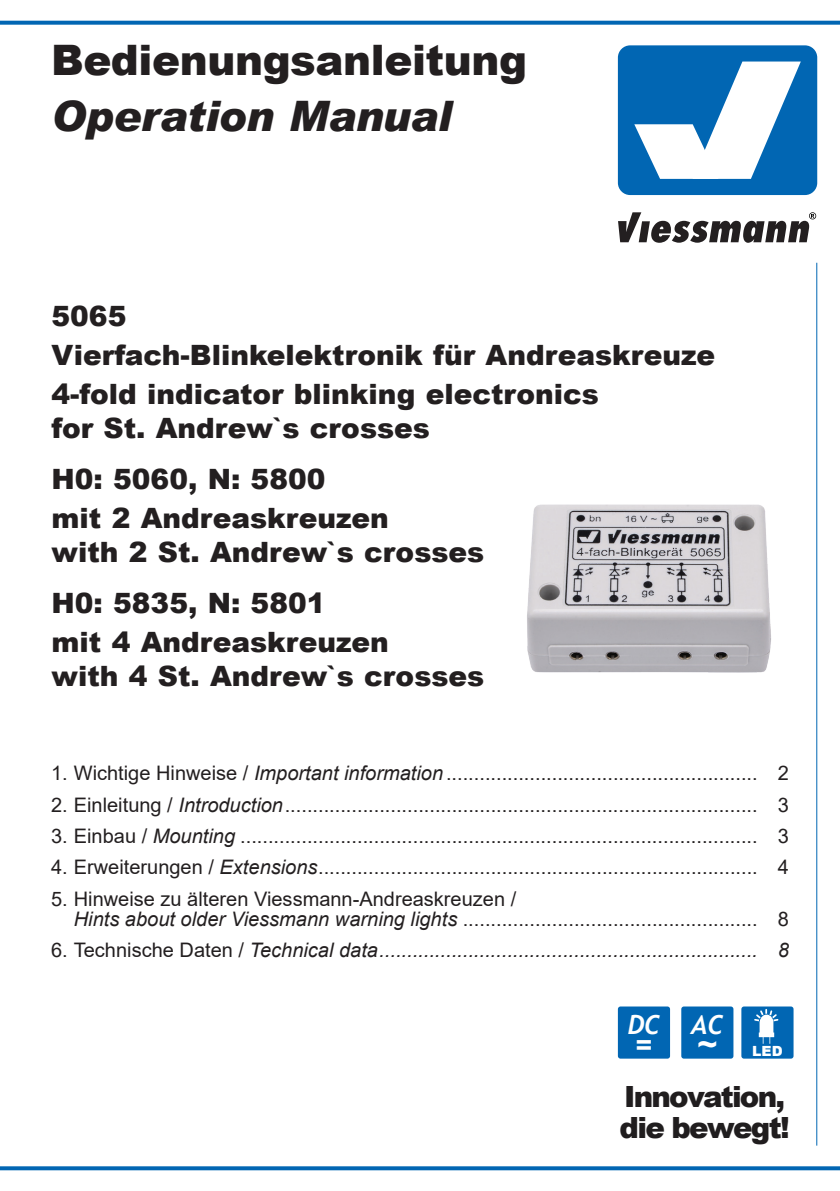
<style>
.page{position:relative;width:840px;height:1191px;background:#fff}
.page>*{position:absolute;margin:0;border:0;box-sizing:border-box;transform-origin:0 0}
.t1{font:900 42px "Arial";letter-spacing:-.01em;color:#231f20}
.t2{font:italic 900 42px "Arial";letter-spacing:-.01em;color:#231f20}
.t3{font:700 34.2px "Arial";color:#fff}
.t4{font:900 29.2px/31px "Arial";letter-spacing:-.06em;color:#201d1e}
.t5{font:900 28px/39.4px "Arial";color:#231f20}
.t6{font:700 28px "Arial";color:#fff}
.t7{font:italic 700 26.2px "Trebuchet";color:#fff}
.t8{font:20px/20px "Arial";color:#231f20}
.t9{font:italic 20px "Arial";color:#231f20}
.t10{font:900 14px "Arial";color:#fff}
.s1{font-style:italic}
.s2{font-style:normal}
</style>
<div class="page">
<svg style="left:0;top:1166px;width:839px;height:4px;fill:#0166b3"></svg>
<hr style="left:0;top:21px;width:839px;height:3px;background:#0166b3">
<hr style="left:815px;top:263px;width:1px;height:882px;background:#0166b3">
<div style="left:617px;top:45px;width:199px;height:150px;background:#0166b3;border-radius:12px"></div>
<svg style="left:634px;top:62px;width:166px;height:117px"></svg>
<svg style="left:618px;top:212px;width:197px;height:31px"></svg>
<img style="left:527px;top:504px;width:244px;height:169px">
<div style="left:681px;top:1006px;width:52px;height:52px;background:#0166b3;border-radius:3px"></div>
<div style="left:741px;top:1006px;width:52px;height:52px;background:#0166b3;border-radius:3px"></div>
<img style="left:757px;top:1021px;width:16px;height:23px">
<svg style="left:754px;top:1009px;width:24px;height:12px"></svg>
<div style="left:617px;top:1006px;width:52px;height:52px;background:#0166b3;border-radius:3px"></div>
<h1 class="t1" style="left:51px;top:30px;width:477px">Bedienungsanleitung</h1>
<h1 class="t2" style="left:51px;top:90px;width:402px">Operation Manual</h1>
<h3 class="t5" style="left:52px;top:295px;width:664px">5065<br>Vierfach-Blinkelektronik für Andreaskreuze<br>4-fold indicator blinking electronics</h3>
<h3 class="t5" style="left:52px;top:402px;width:380px;line-height:50.8px">for St. Andrew`s crosses<br>H0: 5060, N: 5800</h3>
<h3 class="t5" style="left:52px;top:500px;width:434px;line-height:33.8px">mit 2 Andreaskreuzen<br>with 2 St. Andrew`s crosses</h3>
<h3 class="t5" style="left:52px;top:582px;width:338px">H0: 5835, N: 5801<br>mit 4 Andreaskreuzen</h3>
<h3 class="t5" style="left:52px;top:655px;width:434px">with 4 St. Andrew`s crosses</h3>
<p class="t8" style="left:51px;top:763px;width:739px">1. Wichtige Hinweise / <span class="s1">Important information</span> ........................................................ 2</p>
<p class="t8" style="left:51px;top:794px;width:738px">2. Einleitung / <span class="s1">Introduction</span>..................................................................................... 3</p>
<p class="t8" style="left:51px;top:825px;width:738px">3. Einbau / <span class="s1">Mounting</span> ............................................................................................. 3</p>
<p class="t8" style="left:51px;top:857px;width:738px">4. Erweiterungen / <span class="s1">Extensions</span>............................................................................... 4</p>
<p class="t8" style="left:74px;top:888px;width:716px;text-indent:-23px">5. Hinweise zu älteren Viessmann-Andreaskreuzen /<br><span class="s1">Hints about older Viessmann warning lights</span> ..................................................... 8</p>
<p class="t9" style="left:51px;top:937px;width:738px"><span class="s2">6. Technische Daten /</span> Technical data.................................................................... 8</p>
<h3 class="t7" style="left:627px;top:1008px;width:34px">DC</h3>
<h3 class="t6" style="left:635px;top:1025px;width:18px">=</h3>
<h3 class="t7" style="left:691px;top:1008px;width:34px">AC</h3>
<h2 class="t3" style="left:697px;top:1020px;width:21px">~</h2>
<p class="t10" style="left:751px;top:1040px;width:32px">LED</p>
<h3 class="t4" style="left:619px;top:1080px;width:171px">Innovation, die bewegt!</h3>
</div>
